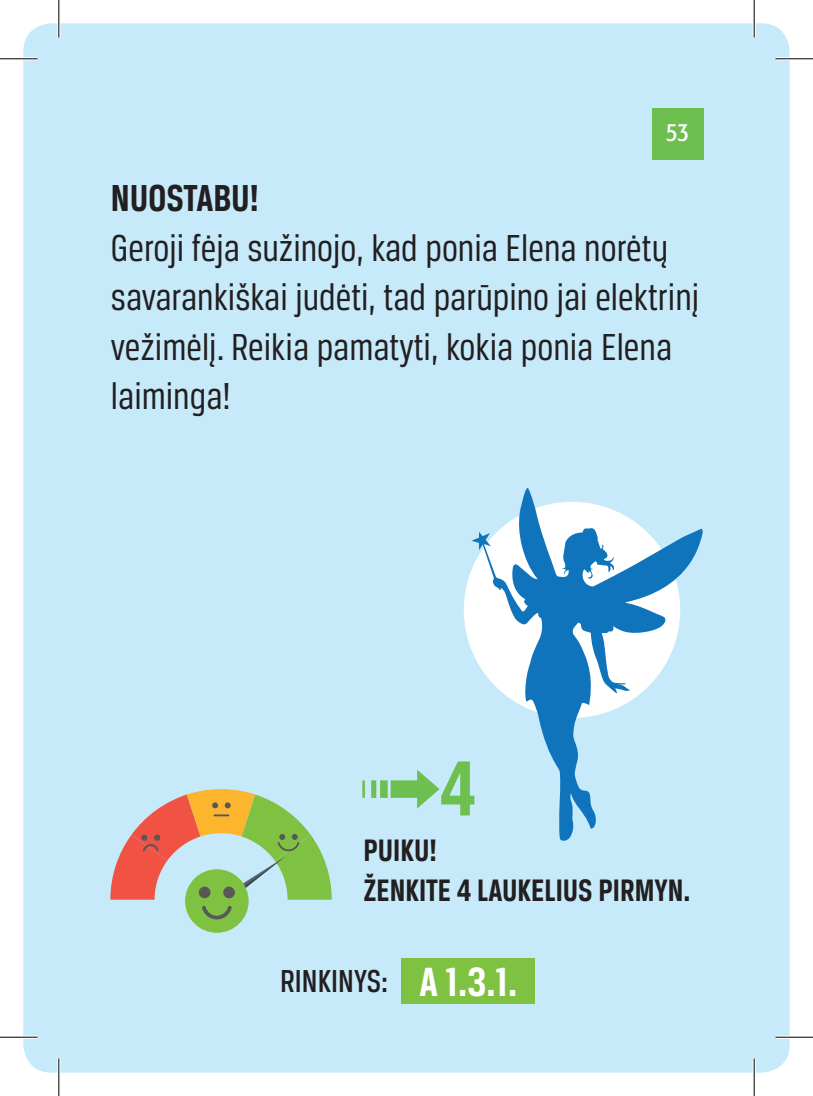
<style>
.page{position:relative;width:813px;height:1096px;background:#fff}
.page>*{position:absolute;margin:0;border:0;box-sizing:border-box;transform-origin:0 0}
.t1{font:700 83px "Breuer Condensed";color:#6dbf50}
.t2{font:40px/49.2px "Breuer Condensed";color:#231f20}
.t3{font:700 40px "Breuer Condensed";color:#231f20}
.t4{font:500 33.75px "Breuer Condensed";color:#231f20}
.t5{font:700 33px/39.2px "Breuer Condensed";color:#231f20}
.t6{font:condensed 25.75px "Formata";color:#fff}
.s1{font-weight:700;font-size:43.5px;color:#fff}
</style>
<div class="page">
<div style="left:23px;top:23px;width:766px;height:1049px;background:#c6eafa;border-radius:28px"></div>
<div style="left:651px;top:108px;width:51px;height:51px;background:#6dbf50"></div>
<svg style="left:362px;top:770px;width:77px;height:38px"></svg>
<div style="left:401px;top:958px;width:133px;height:45px;background:#7fc241"></div>
<svg style="left:471px;top:488px;width:231px;height:352px"></svg>
<div style="left:185px;top:869px;width:63px;height:63px;background:#7fc241;border-radius:50%"></div>
<svg style="left:110px;top:789px;width:221px;height:131px"></svg>
<div style="left:199px;top:886px;width:11px;height:12px;background:#57585a;border-radius:50%"></div>
<div style="left:223px;top:886px;width:12px;height:12px;background:#57585a;border-radius:50%"></div>
<hr style="left:0;top:57px;width:38px;height:3px;background:#fff">
<hr style="left:775px;top:57px;width:37px;height:3px;background:#fff">
<hr style="left:0;top:1035px;width:38px;height:3px;background:#fff">
<hr style="left:775px;top:1035px;width:37px;height:3px;background:#fff">
<hr style="left:57px;top:0;width:3px;height:37px;background:#fff">
<hr style="left:57px;top:1058px;width:3px;height:37px;background:#fff">
<hr style="left:752px;top:0;width:3px;height:37px;background:#fff">
<hr style="left:752px;top:1058px;width:3px;height:37px;background:#fff">
<hr style="left:0;top:58px;width:38px;height:1px;background:#000">
<hr style="left:775px;top:58px;width:37px;height:1px;background:#000">
<hr style="left:0;top:1036px;width:38px;height:1px;background:#000">
<hr style="left:775px;top:1036px;width:37px;height:1px;background:#000">
<hr style="left:58px;top:0;width:1px;height:37px;background:#000">
<hr style="left:58px;top:1058px;width:1px;height:37px;background:#000">
<hr style="left:753px;top:0;width:1px;height:37px;background:#000">
<hr style="left:753px;top:1058px;width:1px;height:37px;background:#000">
<p class="t6" style="left:665px;top:117px;width:25px">53</p>
<p class="t3" style="left:111px;top:176px;width:149px">NUOSTABU!</p>
<p class="t2" style="left:111px;top:223px;width:589px">Geroji fėja sužinojo, kad ponia Elena norėtų savarankiškai judėti, tad parūpino jai elektrinį vežimėlį. Reikia pamatyti, kokia ponia Elena laiminga!</p>
<h1 class="t1" style="left:439px;top:742px;width:38px">4</h1>
<p class="t5" style="left:363px;top:830px;width:328px">PUIKU!<br>ŽENKITE 4 LAUKELIUS PIRMYN.</p>
<p class="t4" style="left:280px;top:962px;width:238px">RINKINYS: <span class="s1">A 1.3.1.</span></p>
</div>
